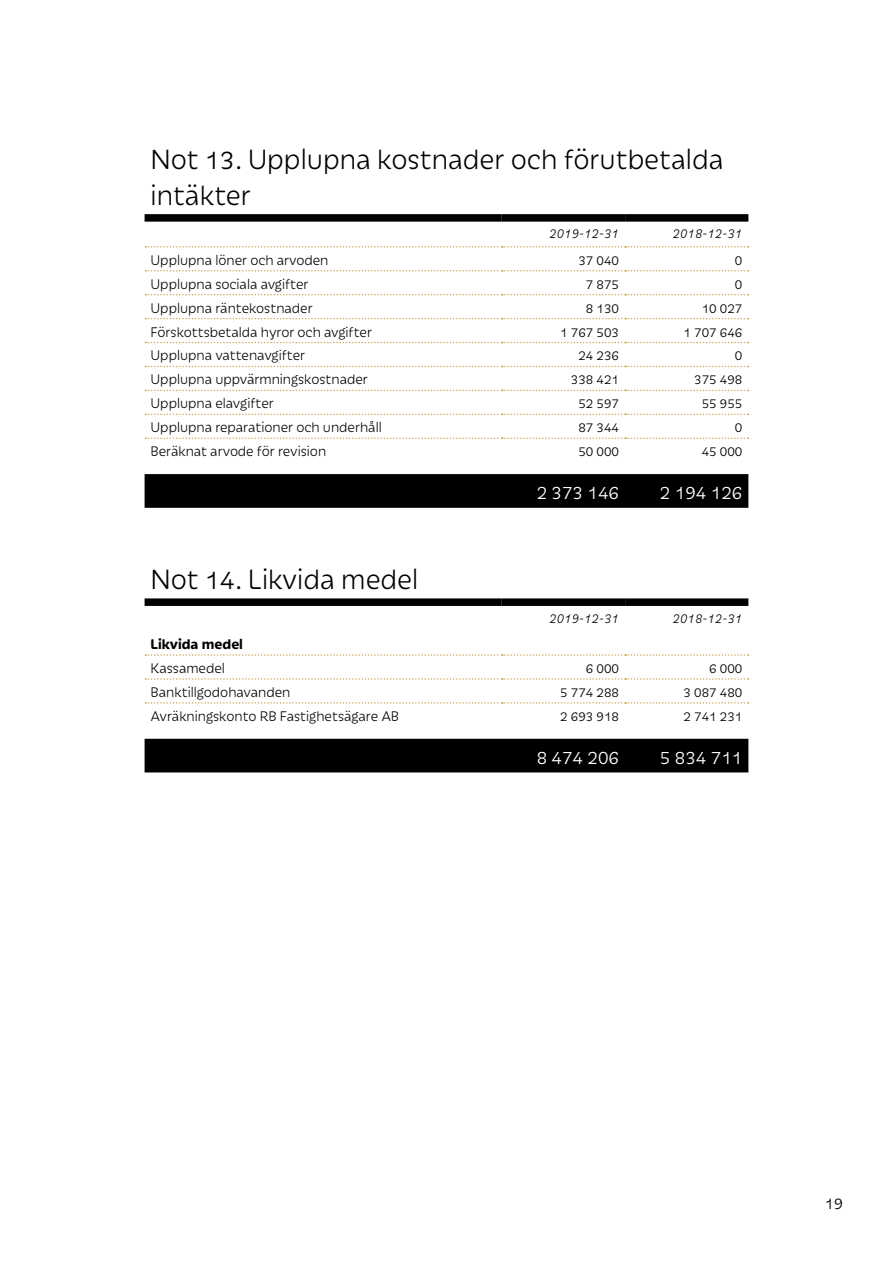
<style>
.page{position:relative;width:893px;height:1263px;background:#fff}
.page>*{position:absolute;margin:0;border:0;box-sizing:border-box;transform-origin:0 0}
.T1{font:300 30px/36px "Iskra";color:#000}
.T1_summa{font:300 21px "Iskra";color:#fff}
.t1{font:300 18px "Iskra";color:#000}
.T_normal{font:300 15px "Iskra";color:#000}
.T_kursiv{font:italic 300 15px "Iskra";color:#000}
.T3__bara_fet{font:700 15px "Iskra";color:#000}
</style>
<div class="page">
<div style="left:145px;top:474px;width:603px;height:34px;background:#000"></div>
<div style="left:145px;top:214px;width:357px;height:8px;background:#000"></div>
<div style="left:502px;top:214px;width:123px;height:8px;background:#000"></div>
<svg style="left:145px;top:246px;width:604px;height:2px"></svg>
<svg style="left:145px;top:270px;width:604px;height:1px"></svg>
<svg style="left:145px;top:294px;width:604px;height:1px"></svg>
<svg style="left:145px;top:318px;width:604px;height:1px"></svg>
<svg style="left:145px;top:342px;width:604px;height:1px"></svg>
<svg style="left:145px;top:366px;width:604px;height:1px"></svg>
<svg style="left:145px;top:390px;width:604px;height:1px"></svg>
<svg style="left:145px;top:414px;width:604px;height:1px"></svg>
<svg style="left:145px;top:437px;width:604px;height:2px"></svg>
<div style="left:625px;top:214px;width:123px;height:8px;background:#000"></div>
<div style="left:145px;top:739px;width:603px;height:33px;background:#000"></div>
<div style="left:145px;top:598px;width:357px;height:8px;background:#000"></div>
<div style="left:502px;top:598px;width:123px;height:8px;background:#000"></div>
<svg style="left:145px;top:654px;width:604px;height:2px"></svg>
<svg style="left:145px;top:678px;width:604px;height:2px"></svg>
<svg style="left:145px;top:702px;width:604px;height:2px"></svg>
<div style="left:625px;top:598px;width:123px;height:8px;background:#000"></div>
<p class="T1" style="left:151px;top:140px;width:574px">Not 13. Upplupna kostnader och förutbetalda intäkter</p>
<p class="T_kursiv" style="left:549px;top:224px;width:71px">2019-12-31</p>
<p class="T_kursiv" style="left:672px;top:224px;width:71px">2018-12-31</p>
<p class="T_normal" style="left:151px;top:250px;width:179px">Upplupna löner och arvoden</p>
<p class="T_normal" style="left:578px;top:250px;width:42px">37 040</p>
<p class="T_normal" style="left:735px;top:250px;width:9px">0</p>
<p class="T_normal" style="left:151px;top:274px;width:160px">Upplupna sociala avgifter</p>
<p class="T_normal" style="left:586px;top:274px;width:35px">7 875</p>
<p class="T_normal" style="left:735px;top:274px;width:9px">0</p>
<p class="T_normal" style="left:151px;top:298px;width:164px">Upplupna räntekostnader</p>
<p class="T_normal" style="left:586px;top:298px;width:35px">8 130</p>
<p class="T_normal" style="left:702px;top:298px;width:42px">10 027</p>
<p class="T_normal" style="left:151px;top:322px;width:223px">Förskottsbetalda hyror och avgifter</p>
<p class="T_normal" style="left:560px;top:322px;width:60px">1 767 503</p>
<p class="T_normal" style="left:683px;top:322px;width:60px">1 707 646</p>
<p class="T_normal" style="left:151px;top:346px;width:156px">Upplupna vattenavgifter</p>
<p class="T_normal" style="left:578px;top:346px;width:42px">24 236</p>
<p class="T_normal" style="left:735px;top:346px;width:9px">0</p>
<p class="T_normal" style="left:151px;top:370px;width:219px">Upplupna uppvärmningskostnader</p>
<p class="T_normal" style="left:571px;top:370px;width:50px">338 421</p>
<p class="T_normal" style="left:694px;top:370px;width:50px">375 498</p>
<p class="T_normal" style="left:151px;top:394px;width:125px">Upplupna elavgifter</p>
<p class="T_normal" style="left:578px;top:394px;width:42px">52 597</p>
<p class="T_normal" style="left:702px;top:394px;width:42px">55 955</p>
<p class="T_normal" style="left:151px;top:418px;width:233px">Upplupna reparationer och underhåll</p>
<p class="T_normal" style="left:578px;top:418px;width:42px">87 344</p>
<p class="T_normal" style="left:735px;top:418px;width:9px">0</p>
<p class="T_normal" style="left:151px;top:441px;width:177px">Beräknat arvode för revision</p>
<p class="T_normal" style="left:578px;top:441px;width:42px">50 000</p>
<p class="T_normal" style="left:702px;top:441px;width:42px">45 000</p>
<p class="T1_summa" style="left:537px;top:479px;width:84px">2 373 146</p>
<p class="T1_summa" style="left:660px;top:479px;width:84px">2 194 126</p>
<p class="T1" style="left:151px;top:560px;width:269px">Not 14. Likvida medel</p>
<p class="T_kursiv" style="left:549px;top:608px;width:71px">2019-12-31</p>
<p class="T_kursiv" style="left:672px;top:608px;width:71px">2018-12-31</p>
<p class="T3__bara_fet" style="left:151px;top:633px;width:94px">Likvida medel</p>
<p class="T_normal" style="left:151px;top:658px;width:76px">Kassamedel</p>
<p class="T_normal" style="left:586px;top:658px;width:35px">6 000</p>
<p class="T_normal" style="left:709px;top:658px;width:35px">6 000</p>
<p class="T_normal" style="left:151px;top:682px;width:141px">Banktillgodohavanden</p>
<p class="T_normal" style="left:560px;top:682px;width:60px">5 774 288</p>
<p class="T_normal" style="left:683px;top:682px;width:60px">3 087 480</p>
<p class="T_normal" style="left:151px;top:706px;width:250px">Avräkningskonto RB Fastighetsägare AB</p>
<p class="T_normal" style="left:560px;top:706px;width:60px">2 693 918</p>
<p class="T_normal" style="left:683px;top:706px;width:60px">2 741 231</p>
<p class="T1_summa" style="left:537px;top:743px;width:84px">8 474 206</p>
<p class="T1_summa" style="left:660px;top:743px;width:84px">5 834 711</p>
<p class="t1" style="left:825px;top:1191px;width:20px">19</p>
</div>
